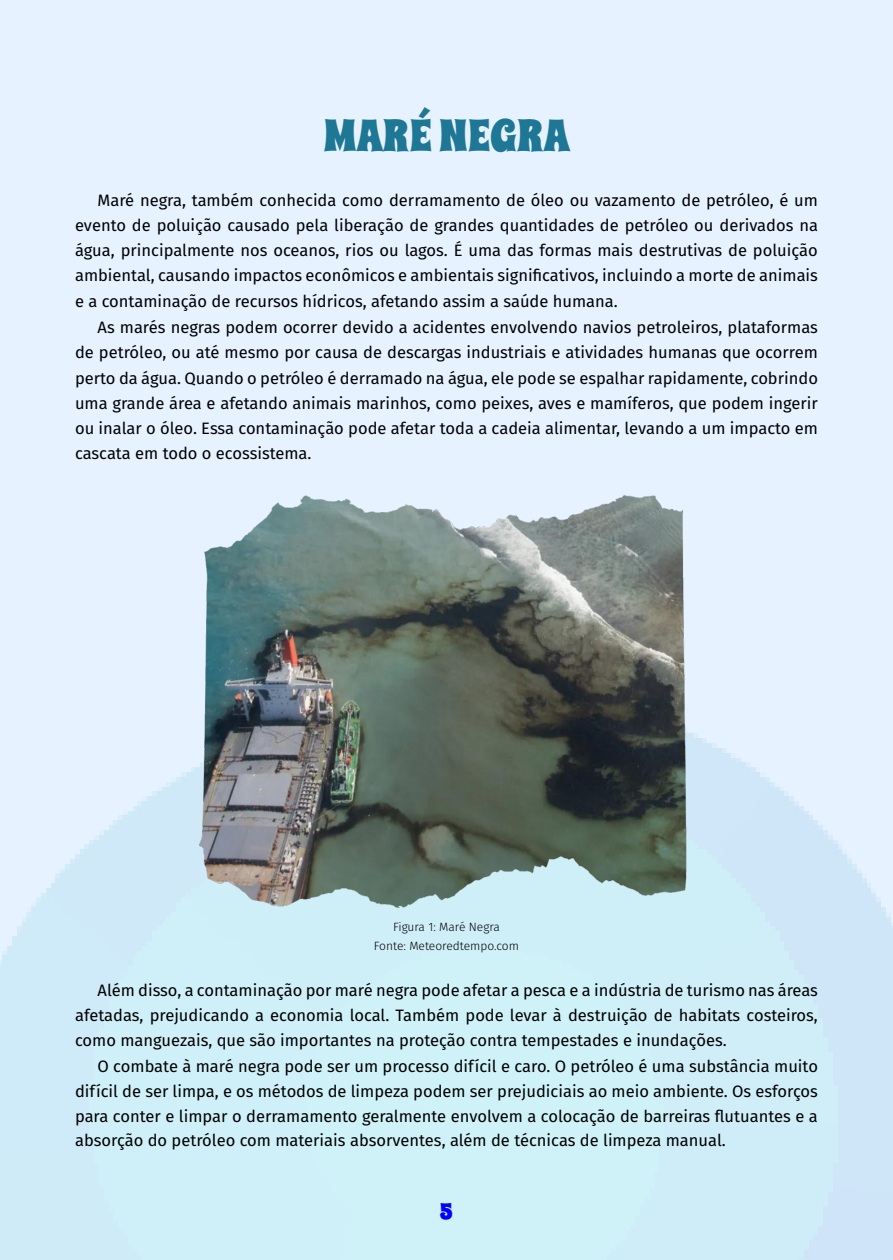
<style>
.page{position:relative;width:893px;height:1260px;background:#fff}
.page>*{position:absolute;margin:0;border:0;box-sizing:border-box;transform-origin:0 0}
.t1{font:45px "Spicy Rice";color:#1e7794}
.t2{font:22.5px "Spicy Rice";color:#00f}
.t3{font:16.5px/25.2px "Fira Sans";color:#000;text-align:justify}
.t4{font:300 12px/19.5px "Fira Sans";color:#000;text-align:center}
</style>
<div class="page">
<div style="left:0;top:0;width:892px;height:1260px;background:linear-gradient(to bottom,#eef3ff,#cfeef8)"></div>
<img style="left:198px;top:483px;width:497px;height:429px">
<h1 class="t1" style="left:323px;top:105px;width:247px">MARÉ NEGRA</h1>
<p class="t3" style="left:75px;top:187px;width:744px;text-indent:23px">Maré negra, também conhecida como derramamento de óleo ou vazamento de petróleo, é um evento de poluição causado pela liberação de grandes quantidades de petróleo ou derivados na água, principalmente nos oceanos, rios ou lagos. É uma das formas mais destrutivas de poluição ambiental, causando impactos econômicos e ambientais significativos, incluindo a morte de animais e a contaminação de recursos hídricos, afetando assim a saúde humana.</p>
<p class="t3" style="left:75px;top:314px;width:744px;text-indent:23px">As marés negras podem ocorrer devido a acidentes envolvendo navios petroleiros, plataformas de petróleo, ou até mesmo por causa de descargas industriais e atividades humanas que ocorrem perto da água. Quando o petróleo é derramado na água, ele pode se espalhar rapidamente, cobrindo uma grande área e afetando animais marinhos, como peixes, aves e mamíferos, que podem ingerir ou inalar o óleo. Essa contaminação pode afetar toda a cadeia alimentar, levando a um impacto em cascata em todo o ecossistema.</p>
<p class="t4" style="left:374px;top:917px;width:147px">Figura 1: Maré Negra<br>Fonte: Meteoredtempo.com</p>
<p class="t3" style="left:75px;top:978px;width:744px;line-height:24.8px;text-indent:23px">Além disso, a contaminação por maré negra pode afetar a pesca e a indústria de turismo nas áreas afetadas, prejudicando a economia local. Também pode levar à destruição de habitats costeiros, como manguezais, que são importantes na proteção contra tempestades e inundações.</p>
<p class="t3" style="left:75px;top:1054px;width:744px;line-height:24.8px;text-indent:23px">O combate à maré negra pode ser um processo difícil e caro. O petróleo é uma substância muito difícil de ser limpa, e os métodos de limpeza podem ser prejudiciais ao meio ambiente. Os esforços para conter e limpar o derramamento geralmente envolvem a colocação de barreiras flutuantes e a absorção do petróleo com materiais absorventes, além de técnicas de limpeza manual.</p>
<h2 class="t2" style="left:440px;top:1196px;width:15px">5</h2>
</div>
